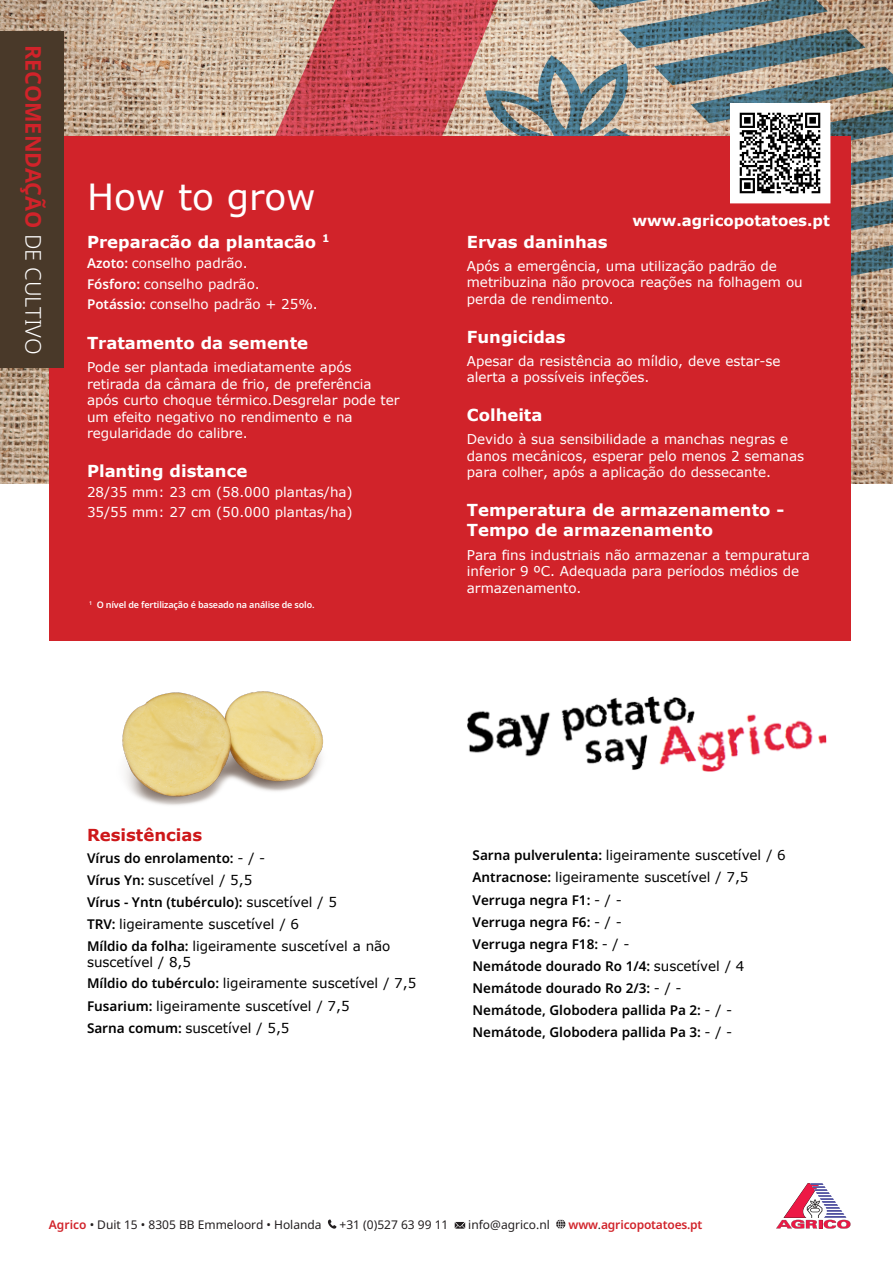
<style>
.page{position:relative;width:893px;height:1263px;background:#fff}
.page>*{position:absolute;margin:0;border:0;box-sizing:border-box;transform-origin:0 0}
.t1{font:36px "Verdana";color:#fff}
.t2{font:700 21.75px "Noto Sans";color:#d1232a}
.t3{font:700 16.5px/20.1px "Verdana";color:#fff}
.t4{font:700 16.5px "Verdana";color:#cd1719}
.t5{font:700 15px "Verdana";color:#fff}
.t6{font:13.5px/16.5px "Verdana";color:#fff}
.t7{font:13.5px/21.8px "Verdana";color:#000}
.t8{font:600 13.5px/22.2px "Noto Sans";color:#000}
.t9{font:12px "Noto Sans";color:#231f20}
.t10{font:600 12px "Noto Sans";letter-spacing:-.015em;color:#d1232a}
.t11{font:600 9px "Noto Sans";letter-spacing:-.015em;color:#fff}
.s1{font-weight:300;color:#fff}
.s2{font-family:"Noto Sans";font-weight:600}
.s3{font-family:"Verdana";font-weight:400}
.s4{font-weight:600;color:#d1232a}
.s5{font-weight:400;color:#231f20}
</style>
<div class="page">
<img style="left:0;top:0;width:893px;height:483px">
<svg style="left:581px;top:0;width:312px;height:299px;background:#8e8e86"></svg>
<svg style="left:562px;top:55px;width:130px;height:81px;background:#a8a499"></svg>
<svg style="left:154px;top:0;width:408px;height:136px;background:#c6867e"></svg>
<div style="left:49px;top:136px;width:801px;height:504px;background:#d1232a"></div>
<svg style="left:776px;top:1183px;width:74px;height:46px"></svg>
<svg style="left:328px;top:1219px;width:8px;height:10px"></svg>
<svg style="left:455px;top:1222px;width:10px;height:7px"></svg>
<svg style="left:556px;top:1219px;width:9px;height:9px"></svg>
<div style="left:0;top:32px;width:64px;height:336px;background:#493929"></div>
<div style="left:730px;top:103px;width:100px;height:100px;background:#fff"></div>
<img style="left:739px;top:112px;width:82px;height:82px">
<img style="left:122px;top:691px;width:201px;height:114px">
<img style="left:467px;top:697px;width:359px;height:75px">
<h2 class="t2" style="left:49px;top:45px;width:311px;rotate:90deg">RECOMENDAÇÃO <span class="s1">DE CULTIVO</span></h2>
<h1 class="t1" style="left:87px;top:174px;width:230px">How to grow</h1>
<p class="t3" style="left:87px;top:231px;width:244px">Preparacão da plantacão <sup>1</sup></p>
<p class="t6" style="left:87px;top:252px;width:232px;line-height:20.7px"><span class="s2">Azoto:</span> conselho padrão.<br><span class="s2">Fósforo:</span> conselho padrão.<br><span class="s2">Potássio:</span> conselho padrão + 25%.</p>
<p class="t3" style="left:87px;top:333px;width:223px">Tratamento da semente</p>
<p class="t6" style="left:87px;top:359px;width:314px">Pode ser plantada imediatamente após retirada da câmara de frio, de preferência após curto choque térmico.Desgrelar pode ter um efeito negativo no rendimento e na regularidade do calibre.</p>
<p class="t3" style="left:87px;top:461px;width:162px">Planting distance</p>
<p class="t6" style="left:87px;top:482px;width:267px;line-height:19.5px">28/35 mm: 23 cm (58.000 plantas/ha)<br>35/55 mm: 27 cm (50.000 plantas/ha)</p>
<p class="t11" style="left:89px;top:598px;width:227px"><sup>1</sup> O nível de fertilização é baseado na análise de solo.</p>
<p class="t5" style="left:632px;top:211px;width:199px">www.agricopotatoes.pt</p>
<p class="t3" style="left:467px;top:231px;width:142px">Ervas daninhas</p>
<p class="t6" style="left:467px;top:257px;width:337px">Após a emergência, uma utilização padrão de metribuzina não provoca reações na folhagem ou perda de rendimento.</p>
<p class="t3" style="left:467px;top:326px;width:100px">Fungicidas</p>
<p class="t6" style="left:467px;top:352px;width:315px">Apesar da resistência ao míldio, deve estar-se alerta a possíveis infeções.</p>
<p class="t3" style="left:467px;top:405px;width:77px">Colheita</p>
<p class="t6" style="left:467px;top:431px;width:339px">Devido à sua sensibilidade a manchas negras e danos mecânicos, esperar pelo menos 2 semanas para colher, após a aplicação do dessecante.</p>
<p class="t3" style="left:467px;top:500px;width:319px">Temperatura de armazenamento -<br>Tempo de armazenamento</p>
<p class="t6" style="left:467px;top:546px;width:344px">Para fins industriais não armazenar a tempuratura inferior 9 ºC. Adequada para períodos médios de armazenamento.</p>
<p class="t4" style="left:87px;top:824px;width:117px">Resistências</p>
<p class="t8" style="left:87px;top:846px;width:180px">Vírus do enrolamento: <span class="s3">- / -</span></p>
<p class="t7" style="left:87px;top:869px;width:167px"><span class="s2">Vírus Yn:</span> suscetível / 5,5</p>
<p class="t8" style="left:87px;top:891px;width:252px">Vírus - Yntn (tubérculo): <span class="s3">suscetível / 5</span></p>
<p class="t7" style="left:87px;top:913px;width:305px;line-height:22.2px"><span class="s2">TRV:</span> ligeiramente suscetível / 6<br><span class="s2">Míldio da folha:</span> ligeiramente suscetível a não</p>
<p class="t7" style="left:87px;top:951px;width:331px">suscetível / 8,5<br><span class="s2">Míldio do tubérculo:</span> ligeiramente suscetível / 7,5<br><span class="s2">Fusarium:</span> ligeiramente suscetível / 7,5<br><span class="s2">Sarna comum:</span> suscetível / 5,5</p>
<p class="t7" style="left:473px;top:844px;width:315px;line-height:22.2px"><span class="s2">Sarna pulverulenta:</span> ligeiramente suscetível / 6<br><span class="s2">Antracnose:</span> ligeiramente suscetível / 7,5</p>
<p class="t8" style="left:473px;top:888px;width:273px">Verruga negra F1: <span class="s3">- / -<br></span>Verruga negra F6: <span class="s3">- / -<br></span>Verruga negra F18: <span class="s3">- / -<br></span>Nemátode dourado Ro 1/4: <span class="s3">suscetível / 4<br></span>Nemátode dourado Ro 2/3: <span class="s3">- / -<br></span>Nemátode, Globodera pallida Pa 2: <span class="s3">- / -<br></span>Nemátode, Globodera pallida Pa 3: <span class="s3">- / -</span></p>
<p class="t9" style="left:49px;top:1216px;width:274px"><span class="s4">Agrico</span> • Duit 15 • 8305 BB Emmeloord • Holanda</p>
<p class="t9" style="left:340px;top:1216px;width:110px">+31 (0)527 63 99 11</p>
<p class="t9" style="left:468px;top:1216px;width:83px">info@agrico.nl</p>
<p class="t10" style="left:568px;top:1216px;width:135px">www<span class="s5">.</span>agricopotatoes.pt</p>
</div>
